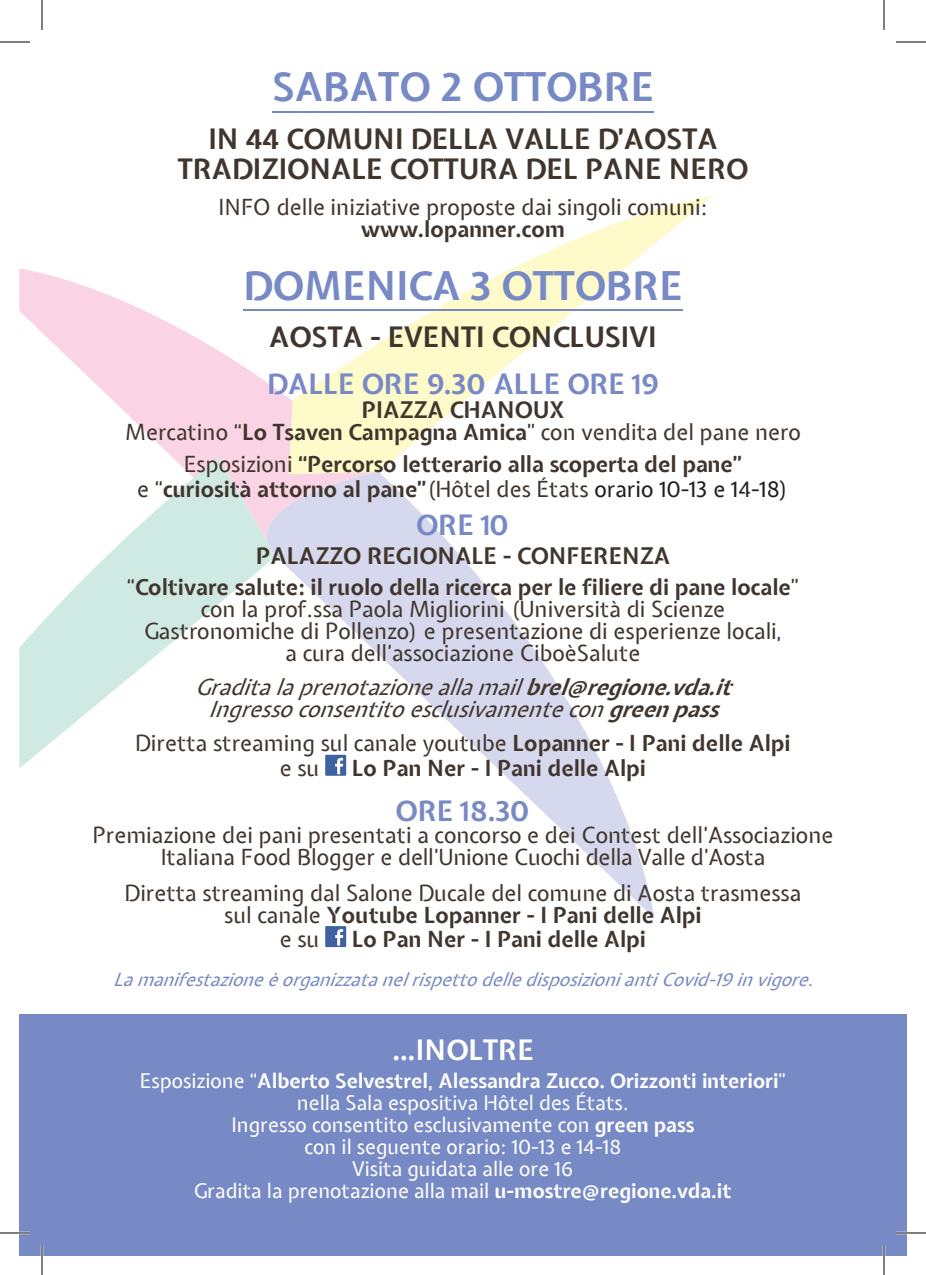
<style>
.page{position:relative;width:926px;height:1275px;background:#fff}
.page>*{position:absolute;margin:0;border:0;box-sizing:border-box;transform-origin:0 0}
.t1{font:700 39.4px "Expletus Sans";color:#788ac5}
.t2{font:700 28px/30px "Expletus Sans";color:#41362e;text-align:center}
.t3{font:700 28px "Expletus Sans";color:#788ac5}
.t4{font:700 28px "Expletus Sans";color:#fff}
.t5{font:700 22.8px "Expletus Sans";color:#41362e}
.t6{font:22px/22px "Expletus Sans";color:#41362e;text-align:center}
.t7{font:700 22px/32px "Expletus Sans";color:#41362e;text-align:center}
.t8{font:italic 22px/22px "Expletus Sans";color:#41362e;text-align:center}
.t9{font:20px/22px "Expletus Sans";color:#fff;text-align:center}
.t10{font:italic 18px "Expletus Sans";color:#788ac5}
.s1{font-weight:400}
.s2{font-weight:400;color:#231f20}
.s3{font-weight:700}
</style>
<div class="page">
<svg style="left:19px;top:268px;width:270px;height:204px"></svg>
<svg style="left:289px;top:196px;width:423px;height:276px"></svg>
<svg style="left:19px;top:458px;width:257px;height:310px"></svg>
<svg style="left:263px;top:472px;width:392px;height:446px"></svg>
<div style="left:19px;top:1014px;width:888px;height:241px;background:#788ac5"></div>
<hr style="left:272px;top:111px;width:382px;height:2px;background:#788ac5">
<hr style="left:243px;top:309px;width:439px;height:2px;background:#788ac5">
<div style="left:325px;top:755px;width:21px;height:20px;background:#3f61a2"></div>
<svg style="left:335px;top:758px;width:8px;height:16px"></svg>
<div style="left:325px;top:926px;width:21px;height:21px;background:#3f61a2"></div>
<svg style="left:335px;top:929px;width:8px;height:16px"></svg>
<hr style="left:0;top:1231px;width:30px;height:3px;background:#fff">
<hr style="left:896px;top:1231px;width:30px;height:3px;background:#fff">
<hr style="left:41px;top:1245px;width:2px;height:30px;background:#fff">
<hr style="left:883px;top:1245px;width:2px;height:30px;background:#fff">
<hr style="left:0;top:42px;width:30px;height:1px;background:#000">
<hr style="left:896px;top:42px;width:30px;height:1px;background:#000">
<hr style="left:0;top:1232px;width:30px;height:1px;background:#000">
<hr style="left:896px;top:1232px;width:30px;height:1px;background:#000">
<hr style="left:42px;top:0;width:1px;height:30px;background:#000">
<hr style="left:42px;top:1245px;width:1px;height:30px;background:#000">
<hr style="left:884px;top:0;width:1px;height:30px;background:#000">
<hr style="left:884px;top:1245px;width:1px;height:30px;background:#000">
<h1 class="t1" style="left:272px;top:66px;width:383px">SABATO 2 OTTOBRE</h1>
<p class="t2" style="left:178px;top:125px;width:572px">IN 44 COMUNI DELLA VALLE D’AOSTA<br>TRADIZIONALE COTTURA DEL PANE NERO</p>
<p class="t6" style="left:219px;top:197px;width:490px">INFO delle iniziative proposte dai singoli comuni:</p>
<p class="t7" style="left:361px;top:214px;width:206px">www.lopanner.com</p>
<h1 class="t1" style="left:243px;top:264px;width:441px">DOMENICA 3 OTTOBRE</h1>
<p class="t2" style="left:269px;top:323px;width:389px">AOSTA - EVENTI CONCLUSIVI</p>
<p class="t3" style="left:267px;top:368px;width:393px">DALLE ORE 9.30 ALLE ORE 19</p>
<p class="t5" style="left:362px;top:397px;width:204px">PIAZZA CHANOUX</p>
<p class="t7" style="left:125px;top:417px;width:677px"><span class="s1">Mercatino “</span>Lo Tsaven Campagna Amica<span class="s1">” con vendita del pane nero<br>Esposizioni</span> “Percorso letterario alla scoperta del pane”</p>
<p class="t7" style="left:137px;top:474px;width:653px"><span class="s1">e “</span>curiosità attorno al pane”<span class="s1">(Hôtel des États</span> <span class="s2">orario 10-13 e 14-18)</span></p>
<p class="t3" style="left:416px;top:509px;width:95px">ORE 10</p>
<p class="t5" style="left:256px;top:544px;width:416px">PALAZZO REGIONALE - CONFERENZA</p>
<p class="t6" style="left:127px;top:577px;width:674px">“<span class="s3">Coltivare salute: il ruolo della ricerca per le filiere di pane locale</span>” con la prof.ssa Paola Migliorini (Università di Scienze Gastronomiche di Pollenzo) e presentazione di esperienze locali,<br>a cura dell’associazione CiboèSalute</p>
<p class="t8" style="left:195px;top:677px;width:546px">Graditalaprenotazioneallamail<span class="s3">brel@regione.vda.it<br></span>Ingressoconsentitoesclusivamentecon<span class="s3">greenpass</span></p>
<p class="t6" style="left:280px;top:732px;width:512px;line-height:24.6px;text-align:left;text-indent:-145px">Diretta streaming sul canale youtube <span class="s3">Lopanner - I Pani delle Alpi </span>e su</p>
<p class="t7" style="left:352px;top:753px;width:296px">Lo Pan Ner - I Pani delle Alpi</p>
<p class="t3" style="left:396px;top:795px;width:136px">ORE 18.30</p>
<p class="t6" style="left:92px;top:825px;width:742px">Premiazione dei pani presentati a concorso e dei Contest dell’Associazione<br>Italiana Food Blogger e dell’Unione Cuochi della Valle d’Aosta</p>
<p class="t6" style="left:125px;top:883px;width:678px">Diretta streaming dal Salone Ducale del comune di Aosta trasmessa sul canale <span class="s3">Youtube Lopanner - I Pani delle Alpi</span></p>
<p class="t6" style="left:280px;top:929px;width:41px">e su</p>
<p class="t7" style="left:352px;top:924px;width:296px">Lo Pan Ner - I Pani delle Alpi</p>
<p class="t10" style="left:113px;top:969px;width:709px">LamanifestazioneèorganizzatanelrispettodelledisposizioniantiCovid-19invigore.</p>
<p class="t4" style="left:392px;top:1035px;width:143px">…INOLTRE</p>
<p class="t9" style="left:140px;top:1071px;width:648px">Esposizione “<span class="s3">Alberto Selvestrel, Alessandra Zucco. Orizzonti interiori</span>” nella Sala espositiva Hôtel des États.<br>Ingresso consentito esclusivamente con <span class="s3">green pass<br></span>con il seguente orario: 10-13 e 14-18<br>Visita guidata alle ore 16<br>Gradita la prenotazione alla mail <span class="s3">u-mostre@regione.vda.it</span></p>
</div>
